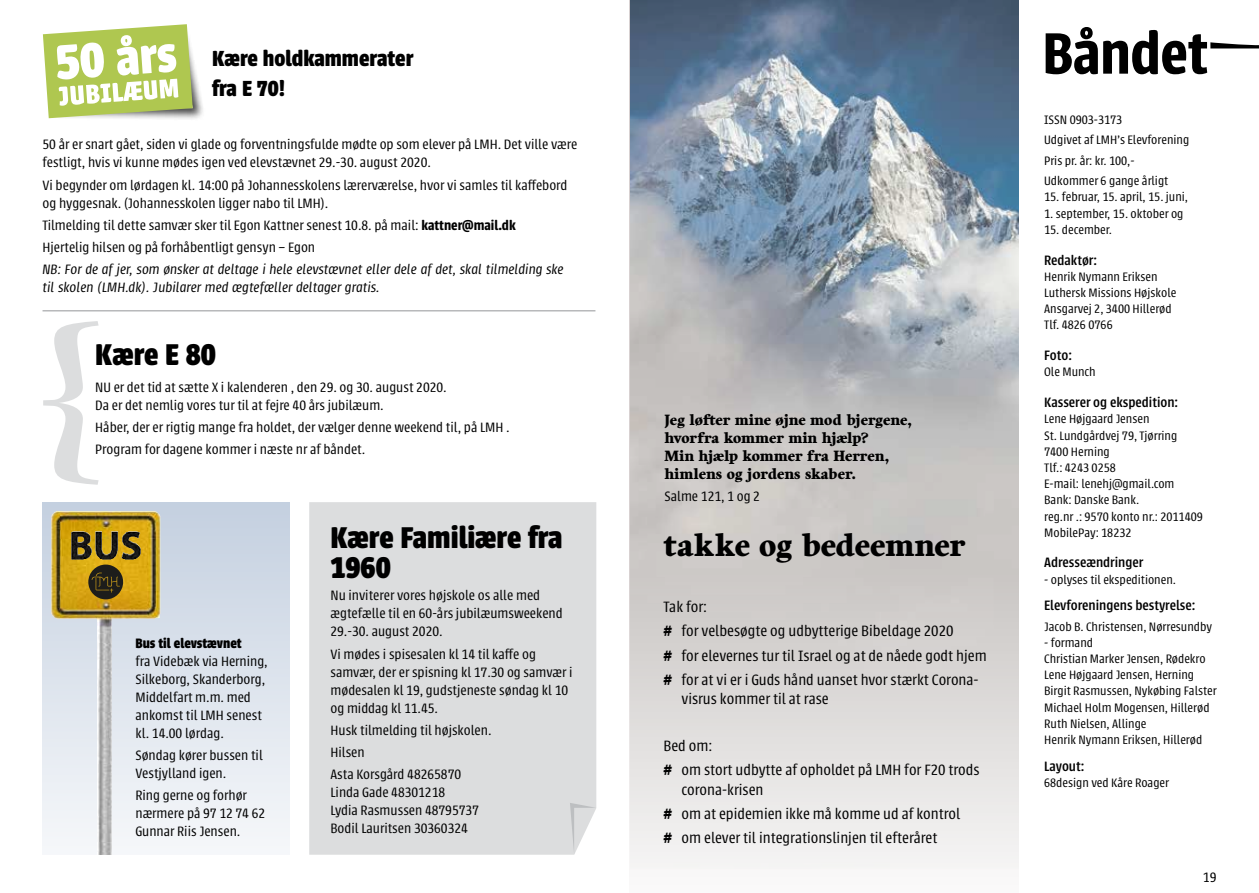
<style>
.page{position:relative;width:1259px;height:893px;background:#fff}
.page>*{position:absolute;margin:0;border:0;box-sizing:border-box;transform-origin:0 0}
.t1{font:600 64.2px "Urbana";letter-spacing:-.01em;color:#000}
.t2{font:700 33px/30px "Urbana";color:#000}
.t3{font:900 31.5px "Harfang";letter-spacing:-.005em;color:#000}
.t4{font:700 24px/30px "Urbana";color:#000}
.t5{font:300 16.5px/24px "Urbana";color:#000}
.t6{font:300 15px/18px "Urbana";color:#000}
.t7{font:italic 300 15px/18px "Urbana";color:#000}
.t8{font:900 15px/18px "Harfang";letter-spacing:-.005em;color:#000}
.t9{font:500 15px "Urbana";color:#000}
.t10{font:700 15px "Urbana";color:#000}
.t11{font:300 13.5px/16.2px "Urbana";color:#000}
.s1{font-weight:600}
.s2{font-family:"Harfang";font-weight:900;font-size:15px}
</style>
<div class="page">
<div style="left:43px;top:502px;width:247px;height:353px;background:linear-gradient(to bottom,#c4d0e0,#f6f7fa)"></div>
<img style="left:43px;top:502px;width:150px;height:353px">
<img style="left:47px;top:507px;width:117px;height:76px">
<svg style="left:88px;top:565px;width:35px;height:34px"></svg>
<svg style="left:1210px;top:42px;width:49px;height:6px"></svg>
<div style="left:629px;top:0;width:389px;height:893px;background:#f4f3f3"></div>
<img style="left:630px;top:0;width:388px;height:831px">
<svg style="left:43px;top:321px;width:56px;height:164px"></svg>
<div style="left:309px;top:502px;width:287px;height:353px;background:#dcddde"></div>
<svg style="left:570px;top:803px;width:26px;height:52px"></svg>
<div style="left:47px;top:29px;width:158px;height:92px;background:#000;opacity:.75"></div>
<svg style="left:43px;top:24px;width:150px;height:94px"></svg>
<hr style="left:43px;top:310px;width:552px;height:1px;background:#939598">
<h3 class="t4" style="left:212px;top:44px;width:203px">Kære holdkammerater fra E 70!</h3>
<p class="t6" style="left:43px;top:136px;width:536px">50 år er snart gået, siden vi glade og forventningsfulde mødte op som elever på LMH. Det ville være festligt, hvis vi kunne mødes igen ved elevstævnet 29.-30. august 2020.</p>
<p class="t6" style="left:43px;top:176px;width:526px">Vi begynder om lørdagen kl. 14:00 på Johannesskolens lærerværelse, hvor vi samles til kaffebord og hyggesnak. (Johannesskolen ligger nabo til LMH).</p>
<p class="t6" style="left:43px;top:214px;width:475px;line-height:22.2px">Tilmelding til dette samvær sker til Egon Kattner senest 10.8. på mail: <span class="s1">kattner@mail.dk<br></span>Hjertelig hilsen og på forhåbentligt gensyn – Egon</p>
<p class="t7" style="left:43px;top:261px;width:523px">NB: For de af jer, som ønsker at deltage i hele elevstævnet eller dele af det, skal tilmelding ske til skolen (LMH.dk). Jubilarer med ægtefæller deltager gratis.</p>
<h2 class="t2" style="left:95px;top:340px;width:122px">Kære E 80</h2>
<p class="t6" style="left:95px;top:378px;width:353px">NU er det tid at sætte X i kalenderen , den 29. og 30. august 2020.<br>Da er det nemlig vores tur til at fejre 40 års jubilæum.</p>
<p class="t6" style="left:95px;top:416px;width:416px;line-height:22.2px">Håber, der er rigtig mange fra holdet, der vælger denne weekend til, på LMH .<br>Program for dagene kommer i næste nr af båndet.</p>
<p class="t10" style="left:135px;top:634px;width:108px">Bus til elevstævnet</p>
<p class="t6" style="left:135px;top:652px;width:134px">fra Videbæk via Herning,<br>Silkeborg, Skanderborg,<br>Middelfart m.m. med ankomst til LMH senest kl. 14.00 lørdag.</p>
<p class="t6" style="left:135px;top:746px;width:129px">Søndag kører bussen til<br>Vestjylland igen.</p>
<p class="t6" style="left:135px;top:787px;width:131px">Ring gerne og forhør nærmere på 97 12 74 62<br>Gunnar Riis Jensen.</p>
<h2 class="t2" style="left:330px;top:523px;width:233px">Kære Familiære fra<br>1960</h2>
<p class="t6" style="left:330px;top:587px;width:234px">Nu inviterer vores højskole os alle med ægtefælle til en 60-års jubilæumsweekend<br>29.-30. august 2020.</p>
<p class="t6" style="left:330px;top:645px;width:244px">Vi mødes i spisesalen kl 14 til kaffe og samvær, der er spisning kl 17.30 og samvær i mødesalen kl 19, gudstjeneste søndag kl 10 og middag kl 11.45.</p>
<p class="t6" style="left:330px;top:719px;width:163px;line-height:22.2px">Husk tilmelding til højskolen.<br>Hilsen<br>Asta Korsgård 48265870</p>
<p class="t6" style="left:330px;top:784px;width:150px">Linda Gade 48301218<br>Lydia Rasmussen 48795737<br>Bodil Lauritsen 30360324</p>
<p class="t8" style="left:664px;top:411px;width:249px">Jeg løfter mine øjne mod bjergene, hvorfra kommer min hjælp?<br>Min hjælp kommer fra Herren, himlens og jordens skaber.</p>
<p class="t6" style="left:664px;top:488px;width:97px">Salme 121, 1 og 2</p>
<h3 class="t3" style="left:663px;top:526px;width:303px">takke og bedeemner</h3>
<p class="t5" style="left:663px;top:595px;width:325px">Tak for:<br><span class="s2">#</span> for velbesøgte og udbytterige Bibeldage 2020<br><span class="s2">#</span> for elevernes tur til Israel og at de nåede godt hjem <span class="s2">#</span> for at vi er i Guds hånd uanset hvor stærkt Corona-</p>
<p class="t5" style="left:681px;top:687px;width:149px">visrus kommer til at rase</p>
<p class="t5" style="left:663px;top:733px;width:318px">Bed om:<br><span class="s2">#</span> om stort udbytte af opholdet på LMH for F20 trods</p>
<p class="t5" style="left:663px;top:777px;width:298px;text-indent:18px">corona-krisen<br><span class="s2">#</span> om at epidemien ikke må komme ud af kontrol <span class="s2">#</span> om elever til integrationslinjen til efteråret</p>
<h1 class="t1" style="left:1042px;top:17px;width:167px">Båndet</h1>
<p class="t11" style="left:1044px;top:109px;width:147px;line-height:20.4px">ISSN 0903-3173<br>Udgivet af LMH’s Elevforening<br>Pris pr. år: kr. 100,-<br>Udkommer 6 gange årligt</p>
<p class="t11" style="left:1044px;top:189px;width:145px">15. februar, 15. april, 15. juni,</p>
<p class="t11" style="left:1044px;top:205px;width:141px">1. september, 15. oktober og</p>
<p class="t11" style="left:1044px;top:222px;width:69px">15. december.</p>
<p class="t9" style="left:1044px;top:252px;width:54px">Redaktør:</p>
<p class="t11" style="left:1044px;top:268px;width:134px">Henrik Nymann Eriksen<br>Luthersk Missions Højskole<br>Ansgarvej 2, 3400 Hillerød<br>Tlf. 4826 0766</p>
<p class="t9" style="left:1044px;top:347px;width:29px">Foto:</p>
<p class="t11" style="left:1044px;top:364px;width:53px">Ole Munch</p>
<p class="t9" style="left:1044px;top:394px;width:135px">Kasserer og ekspedition:</p>
<p class="t11" style="left:1044px;top:411px;width:160px">Lene Højgaard Jensen<br>St. Lundgårdvej 79, Tjørring<br>7400 Herning<br>Tlf.: 4243 0258<br>E-mail: lenehj@gmail.com<br>Bank: Danske Bank.<br>reg.nr .: 9570 konto nr.: 2011409<br>MobilePay: 18232</p>
<p class="t9" style="left:1044px;top:554px;width:100px">Adresseændringer</p>
<p class="t11" style="left:1044px;top:571px;width:133px">- oplyses til ekspeditionen.</p>
<p class="t9" style="left:1044px;top:597px;width:153px">Elevforeningens bestyrelse:</p>
<p class="t11" style="left:1044px;top:618px;width:169px">Jacob B. Christensen, Nørresundby</p>
<p class="t11" style="left:1044px;top:634px;width:174px">- formand<br>Christian Marker Jensen, Rødekro<br>Lene Højgaard Jensen, Herning<br>Birgit Rasmussen, Nykøbing Falster<br>Michael Holm Mogensen, Hillerød<br>Ruth Nielsen, Allinge<br>Henrik Nymann Eriksen, Hillerød</p>
<p class="t9" style="left:1044px;top:758px;width:42px">Layout:</p>
<p class="t11" style="left:1044px;top:774px;width:126px">68design ved Kåre Roager</p>
<p class="t6" style="left:1203px;top:868px;width:15px">19</p>
</div>
